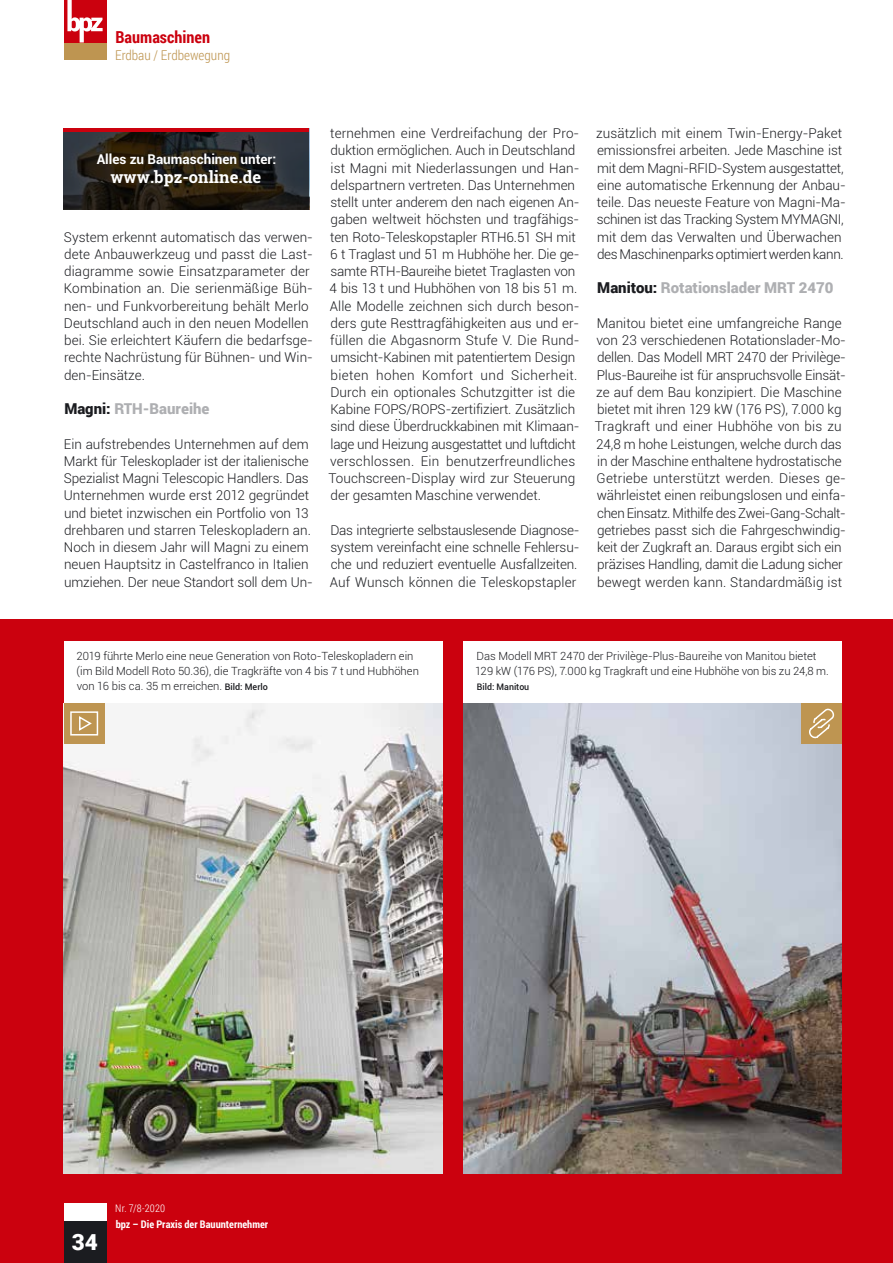
<style>
.page{position:relative;width:893px;height:1263px;background:#fff}
.page>*{position:absolute;margin:0;border:0;box-sizing:border-box;transform-origin:0 0}
.t1{font:900 22.5px "Roboto";color:#fff}
.t2{font:700 16.5px "Roboto Slab";color:#fff}
.t3{font:700 16.5px "Roboto Condensed";color:#cb010e}
.t4{font:900 15px "Roboto";color:#aeafb2}
.t5{font:300 13.5px/17.2px "Roboto";color:#1b1c20}
.t6{font:700 13.5px "Roboto";color:#fff}
.t7{font:300 13.5px "Roboto Condensed";color:#be9551}
.t8{font:300 11.25px/15px "Roboto";color:#1b1c20}
.t9{font:700 10.5px "Roboto Condensed";color:#fff}
.t10{font:300 10.5px "Roboto Condensed";letter-spacing:.015em;color:#fff}
.t11{font:500 9px "Roboto";color:#1b1c20}
.s1{color:#1b1c20}
.s2{font-weight:500;font-size:9px}
</style>
<div class="page">
<div style="left:0;top:620px;width:893px;height:643px;background:#cb010e"></div>
<img style="left:463px;top:703px;width:379px;height:470px">
<img style="left:64px;top:703px;width:378px;height:470px">
<div style="left:64px;top:641px;width:378px;height:62px;background:#fff"></div>
<div style="left:463px;top:641px;width:379px;height:62px;background:#fff"></div>
<div style="left:801px;top:703px;width:41px;height:41px;background:#be9551"></div>
<svg style="left:809px;top:708px;width:25px;height:31px"></svg>
<div style="left:64px;top:703px;width:41px;height:41px;background:#be9551"></div>
<div style="left:70px;top:711px;width:28px;height:24px;background:#be9551;border:2px solid #fff"></div>
<svg style="left:79px;top:716px;width:13px;height:15px"></svg>
<svg style="left:64px;top:131px;width:245px;height:78px;background:#28231d"></svg>
<hr style="left:64px;top:128px;width:245px;height:3px;background:#cb010e">
<div style="left:64px;top:43px;width:42px;height:17px;background:#be9551"></div>
<div style="left:64px;top:0;width:42px;height:43px;background:#cb010e"></div>
<svg style="left:67px;top:0;width:36px;height:43px"></svg>
<div style="left:64px;top:1220px;width:42px;height:43px;background:#1b1c20"></div>
<div style="left:64px;top:1203px;width:42px;height:17px;background:#fff"></div>
<p class="t3" style="left:115px;top:25px;width:96px">Baumaschinen</p>
<p class="t7" style="left:115px;top:45px;width:117px">Erdbau / Erdbewegung</p>
<p class="t6" style="left:97px;top:150px;width:181px">Alles zu Baumaschinen unter:</p>
<p class="t2" style="left:110px;top:166px;width:152px">www.bpz-online.de</p>
<p class="t5" style="left:64px;top:228px;width:251px">System erkennt automatisch das verwen&shy;dete Anbauwerkzeug und passt die Last&shy;diagramme sowie Einsatzparameter der Kombination an. Die serienmäßige Büh&shy;nen- und Funkvorbereitung behält Merlo Deutschland auch in den neuen Modellen bei. Sie erleichtert Käufern die bedarfsge&shy;rechte Nachrüstung für Bühnen- und Win&shy;den-Einsätze.</p>
<p class="t4" style="left:64px;top:398px;width:147px"><span class="s1">Magni:</span> RTH-Baureihe</p>
<p class="t5" style="left:64px;top:435px;width:251px">Ein aufstrebendes Unternehmen auf dem Markt für Teleskoplader ist der italienische Spezialist Magni Telescopic Handlers. Das Unternehmen wurde erst 2012 gegründet und bietet inzwischen ein Portfolio von 13 drehbaren und starren Teleskopladern an.<br>Noch in diesem Jahr will Magni zu einem neuen Hauptsitz in Castelfranco in Italien umziehen. Der neue Standort soll dem Un-</p>
<p class="t5" style="left:328px;top:124px;width:252px">ternehmen eine Verdreifachung der Pro&shy;duktion ermöglichen. Auch in Deutschland ist Magni mit Niederlassungen und Han&shy;delspartnern vertreten. Das Unternehmen stellt unter anderem den nach eigenen An&shy;gaben weltweit höchsten und tragfähigs&shy;ten Roto-Teleskopstapler RTH6.51 SH mit 6 t Traglast und 51 m Hubhöhe her. Die ge&shy;samte RTH-Baureihe bietet Traglasten von 4 bis 13 t und Hubhöhen von 18 bis 51 m.<br>Alle Modelle zeichnen sich durch beson&shy;ders gute Resttragfähigkeiten aus und er&shy;füllen die Abgasnorm Stufe V. Die Rund&shy;umsicht-Kabinen mit patentiertem Design bieten hohen Komfort und Sicherheit.<br>Durch ein optionales Schutzgitter ist die Kabine FOPS/ROPS-zertifiziert. Zusätzlich sind diese Überdruckkabinen mit Klimaan&shy;lage und Heizung ausgestattet und luftdicht verschlossen. Ein benutzerfreundliches Touchscreen-Display wird zur Steuerung der gesamten Maschine verwendet.</p>
<p class="t5" style="left:330px;top:521px;width:251px">Das integrierte selbstauslesende Diagnose&shy;system vereinfacht eine schnelle Fehlersu&shy;che und reduziert eventuelle Ausfallzeiten.<br>Auf Wunsch können die Teleskopstapler</p>
<p class="t5" style="left:596px;top:124px;width:251px">zusätzlich mit einem Twin-Energy-Paket emissionsfrei arbeiten. Jede Maschine ist mit dem Magni-RFID-System ausgestattet, eine automatische Erkennung der Anbau&shy;teile. Das neueste Feature von Magni-Ma&shy;schinen ist das Tracking System MYMAGNI, mit dem das Verwalten und Überwachen des Maschinenparks optimiert werden kann.</p>
<p class="t4" style="left:597px;top:277px;width:238px"><span class="s1">Manitou:</span> Rotationslader MRT 2470</p>
<p class="t5" style="left:595px;top:314px;width:253px">Manitou bietet eine umfangreiche Range von 23 verschiedenen Rotationslader-Mo&shy;dellen. Das Modell MRT 2470 der Privilège-Plus-Baureihe ist für anspruchsvolle Einsät&shy;ze auf dem Bau konzipiert. Die Maschine bietet mit ihren 129 kW (176 PS), 7.000 kg Tragkraft und einer Hubhöhe von bis zu 24,8 m hohe Leistungen, welche durch das in der Maschine enthaltene hydrostatische Getriebe unterstützt werden. Dieses ge&shy;währleistet einen reibungslosen und einfa&shy;chen Einsatz. Mithilfe des Zwei-Gang-Schalt&shy;getriebes passt sich die Fahrgeschwindig&shy;keit der Zugkraft an. Daraus ergibt sich ein präzises Handling, damit die Ladung sicher bewegt werden kann. Standardmäßig ist</p>
<p class="t8" style="left:76px;top:648px;width:344px">2019 führte Merlo eine neue Generation von Roto-Teleskopladern ein (im Bild Modell Roto 50.36), die Tragkräfte von 4 bis 7 t und Hubhöhen von 16 bis ca. 35 m erreichen. <span class="s2">Bild: Merlo</span></p>
<p class="t8" style="left:475px;top:648px;width:355px">Das Modell MRT 2470 der Privilège-Plus-Baureihe von Manitou bietet<br>129 kW (176 PS), 7.000 kg Tragkraft und eine Hubhöhe von bis zu 24,8 m.</p>
<p class="t11" style="left:477px;top:681px;width:54px">Bild: Manitou</p>
<h1 class="t1" style="left:72px;top:1226px;width:28px">34</h1>
<p class="t10" style="left:115px;top:1201px;width:51px">Nr. 7/8-2020</p>
<p class="t9" style="left:116px;top:1217px;width:154px">bpz – Die Praxis der Bauunternehmer</p>
</div>
